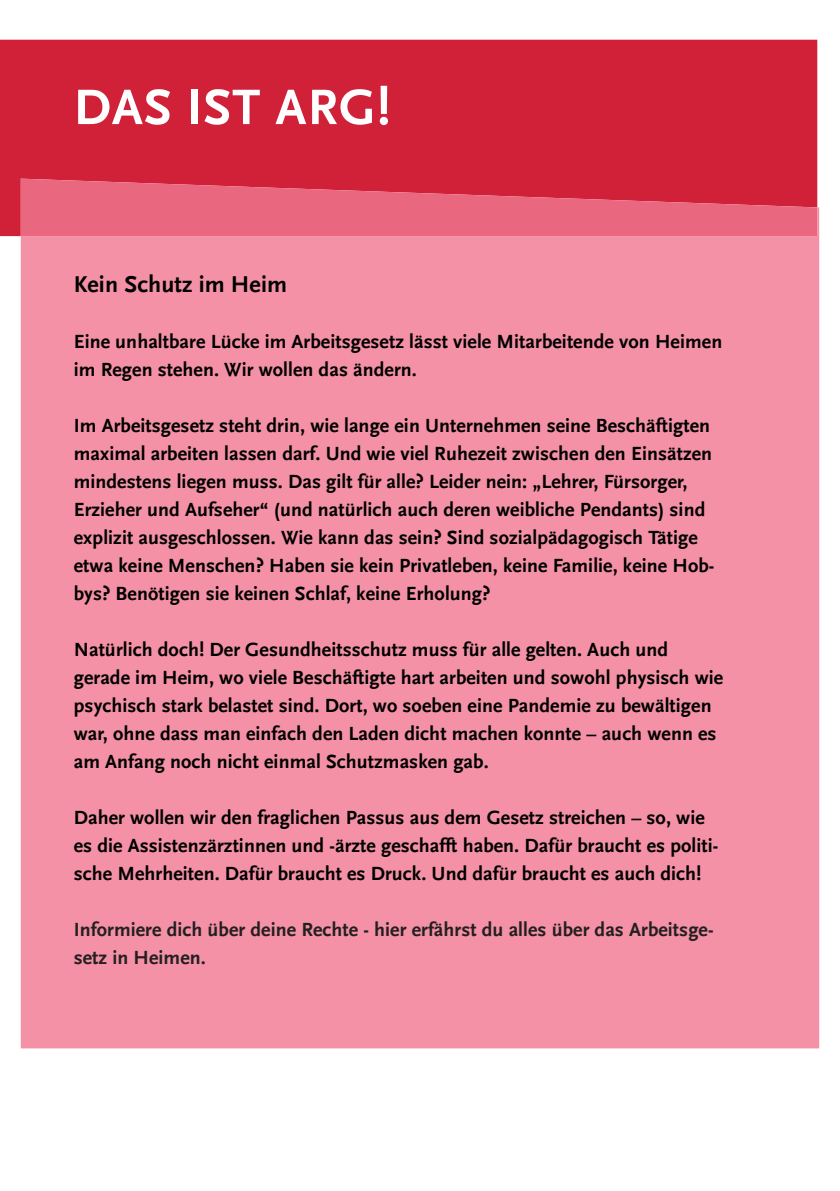
<style>
.page{position:relative;width:840px;height:1191px;background:#fff}
.page>*{position:absolute;margin:0;border:0;box-sizing:border-box;transform-origin:0 0}
.t1{font:700 52px "Scala Sans LF";letter-spacing:.02em;color:#fff}
.t2{font:700 24px "Scala Sans";letter-spacing:.005em;color:#000}
.t3{font:700 20px/28px "Scala Sans";letter-spacing:.005em;color:#000}
.t4{font:700 20px/28px "Scala Sans";letter-spacing:.005em;color:#231f20}
</style>
<div class="page">
<div style="left:0;top:40px;width:816px;height:196px;background:#d12138"></div>
<div style="left:21px;top:207px;width:797px;height:841px;background:#f491a6"></div>
<svg style="left:21px;top:179px;width:795px;height:57px;fill:#ea6780"></svg>
<h1 class="t1" style="left:74px;top:78px;width:318px">DAS IST ARG!</h1>
<p class="t2" style="left:74px;top:271px;width:215px">Kein Schutz im Heim</p>
<p class="t3" style="left:74px;top:328px;width:649px">Eine unhaltbare Lücke im Arbeitsgesetz lässt viele Mitarbeitende von Heimen im Regen stehen. Wir wollen das ändern.</p>
<p class="t3" style="left:74px;top:412px;width:641px">Im Arbeitsgesetz steht drin, wie lange ein Unternehmen seine Beschäftigten maximal arbeiten lassen darf. Und wie viel Ruhezeit zwischen den Einsätzen mindestens liegen muss. Das gilt für alle? Leider nein: „Lehrer, Fürsorger, Erzieher und Aufseher“ (und natürlich auch deren weibliche Pendants) sind explizit ausgeschlossen. Wie kann das sein? Sind sozialpädagogisch Tätige etwa keine Menschen? Haben sie kein Privatleben, keine Familie, keine Hob&shy;bys? Benötigen sie keinen Schlaf, keine Erholung?</p>
<p class="t3" style="left:74px;top:636px;width:650px">Natürlich doch! Der Gesundheitsschutz muss für alle gelten. Auch und gerade im Heim, wo viele Beschäftigte hart arbeiten und sowohl physisch wie psychisch stark belastet sind. Dort, wo soeben eine Pandemie zu bewältigen war, ohne dass man einfach den Laden dicht machen konnte – auch wenn es am Anfang noch nicht einmal Schutzmasken gab.</p>
<p class="t3" style="left:74px;top:804px;width:645px">Daher wollen wir den fraglichen Passus aus dem Gesetz streichen – so, wie es die Assistenzärztinnen und -ärzte geschafft haben. Dafür braucht es politi&shy;sche Mehrheiten. Dafür braucht es Druck. Und dafür braucht es auch dich!</p>
<p class="t4" style="left:74px;top:916px;width:641px">Informiere dich über deine Rechte - hier erfährst du alles über das Arbeitsge&shy;setz in Heimen.</p>
</div>
